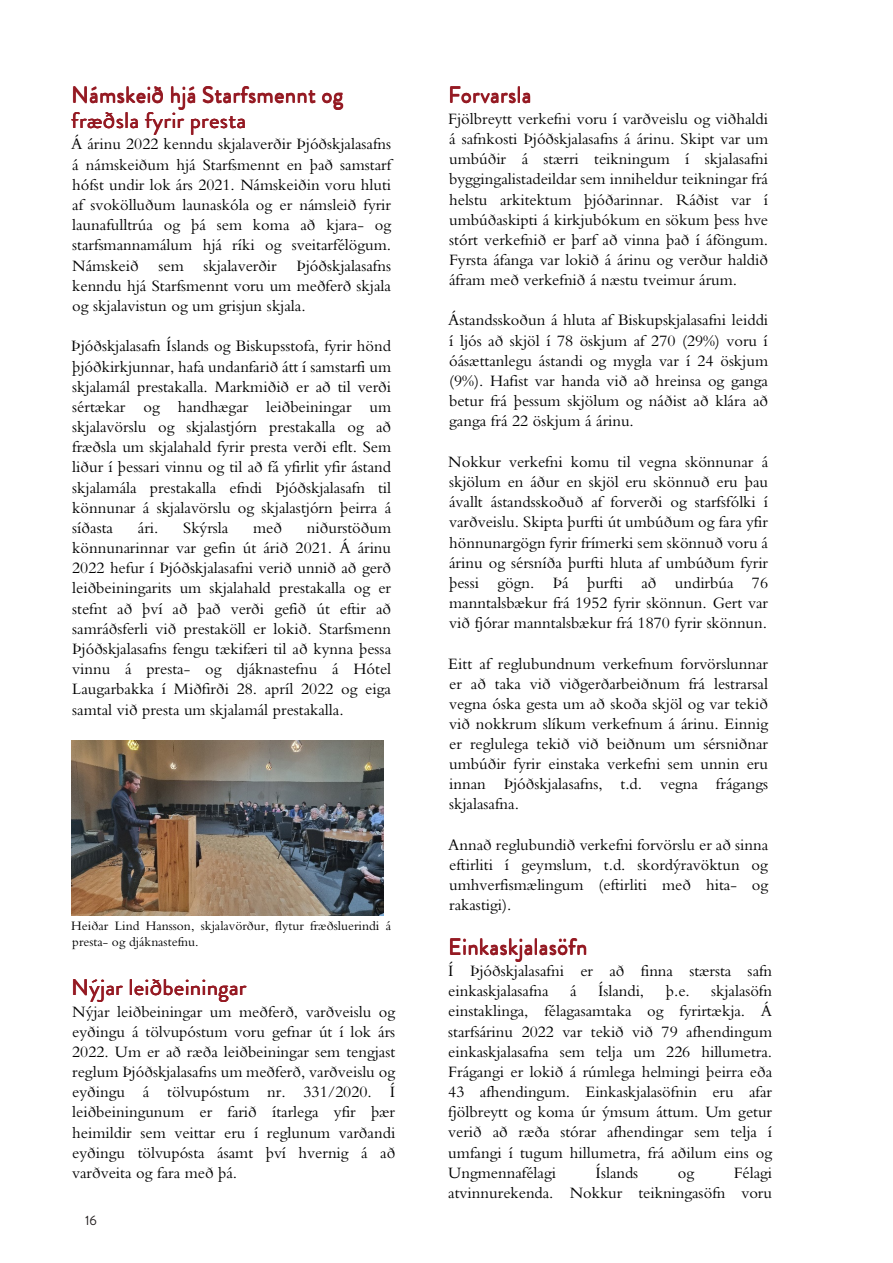
<style>
.page{position:relative;width:893px;height:1263px;background:#fff}
.page>*{position:absolute;margin:0;border:0;box-sizing:border-box;transform-origin:0 0}
.t1{font:22.5px/25.8px "Brandon Grotesque";letter-spacing:.02em;color:#951a23}
.t2{font:16.5px/20.2px "Bembo Std";color:#000;text-align:justify}
.t3{font:13.5px/16.5px "Bembo Std";color:#000}
.t4{font:13.5px "Brandon Grotesque";color:#231f20}
</style>
<div class="page">
<img style="left:71px;top:740px;width:312px;height:176px">
<p class="t1" style="left:72px;top:82px;width:273px">Námskeið hjá Starfsmennt og fræðsla fyrir presta</p>
<p class="t2" style="left:71px;top:134px;width:321px">Á árinu 2022 kenndu skjalaverðir Þjóðskjalasafns á námskeiðum hjá Starfsmennt en það samstarf hófst undir lok árs 2021. Námskeiðin voru hluti af svokölluðum launaskóla og er námsleið fyrir launafulltrúa og þá sem koma að kjara- og starfsmannamálum hjá ríki og sveitarfélögum.<br>Námskeið sem skjalaverðir Þjóðskjalasafns kenndu hjá Starfsmennt voru um meðferð skjala og skjalavistun og um grisjun skjala.</p>
<p class="t2" style="left:71px;top:336px;width:321px">Þjóðskjalasafn Íslands og Biskupsstofa, fyrir hönd þjóðkirkjunnar, hafa undanfarið átt í samstarfi um skjalamál prestakalla. Markmiðið er að til verði sértækar og handhægar leiðbeiningar um skjalavörslu og skjalastjórn prestakalla og að fræðsla um skjalahald fyrir presta verði eflt. Sem liður í þessari vinnu og til að fá yfirlit yfir ástand skjalamála prestakalla efndi Þjóðskjalasafn til könnunar á skjalavörslu og skjalastjórn þeirra á síðasta</p>
<p class="t2" style="left:138px;top:518px;width:22px">ári.</p>
<p class="t2" style="left:183px;top:518px;width:47px">Skýrsla</p>
<p class="t2" style="left:253px;top:518px;width:30px">með</p>
<p class="t2" style="left:72px;top:518px;width:321px;text-indent:235px">niðurstöðum könnunarinnar var gefin út árið 2021. Á árinu 2022 hefur í Þjóðskjalasafni verið unnið að gerð leiðbeiningarits um skjalahald prestakalla og er stefnt að því að það verði gefið út eftir að samráðsferli við prestaköll er lokið. Starfsmenn Þjóðskjalasafns fengu tækifæri til að kynna þessa vinnu á presta- og djáknastefnu á Hótel Laugarbakka í Miðfirði 28. apríl 2022 og eiga samtal við presta um skjalamál prestakalla.</p>
<p class="t3" style="left:71px;top:917px;width:321px">Heiðar Lind Hansson, skjalavörður, flytur fræðsluerindi á presta- og djáknastefnu.</p>
<p class="t1" style="left:72px;top:975px;width:177px">Nýjar leiðbeiningar</p>
<p class="t2" style="left:72px;top:1001px;width:325px">Nýjar leiðbeiningar um meðferð, varðveislu og eyðingu á tölvupóstum voru gefnar út í lok árs 2022. Um er að ræða leiðbeiningar sem tengjast reglum Þjóðskjalasafns um meðferð, varðveislu og eyðingu á tölvupóstum nr. 331/2020. Í leiðbeiningunum er farið ítarlega yfir þær heimildir sem veittar eru í reglunum varðandi eyðingu tölvupósta ásamt því hvernig á að varðveita og fara með þá.</p>
<p class="t4" style="left:85px;top:1211px;width:13px">16</p>
<p class="t1" style="left:448px;top:82px;width:85px">Forvarsla</p>
<p class="t2" style="left:448px;top:108px;width:321px">Fjölbreytt verkefni voru í varðveislu og viðhaldi á safnkosti Þjóðskjalasafns á árinu. Skipt var um umbúðir á stærri teikningum í skjalasafni byggingalistadeildar sem inniheldur teikningar frá helstu arkitektum þjóðarinnar. Ráðist var í umbúðaskipti á kirkjubókum en sökum þess hve stórt verkefnið er þarf að vinna það í áföngum.<br>Fyrsta áfanga var lokið á árinu og verður haldið áfram með verkefnið á næstu tveimur árum.</p>
<p class="t2" style="left:448px;top:310px;width:321px">Ástandsskoðun á hluta af Biskupskjalasafni leiddi í ljós að skjöl í 78 öskjum af 270 (29%) voru í óásættanlegu ástandi og mygla var í 24 öskjum (9%). Hafist var handa við að hreinsa og ganga betur frá þessum skjölum og náðist að klára að ganga frá 22 öskjum á árinu.</p>
<p class="t2" style="left:448px;top:451px;width:321px">Nokkur verkefni komu til vegna skönnunar á skjölum en áður en skjöl eru skönnuð eru þau ávallt ástandsskoðuð af forverði og starfsfólki í varðveislu. Skipta þurfti út umbúðum og fara yfir hönnunargögn fyrir frímerki sem skönnuð voru á árinu og sérsníða þurfti hluta af umbúðum fyrir þessi gögn. Þá þurfti að undirbúa 76 manntalsbækur frá 1952 fyrir skönnun. Gert var við fjórar manntalsbækur frá 1870 fyrir skönnun.</p>
<p class="t2" style="left:448px;top:653px;width:321px">Eitt af reglubundnum verkefnum forvörslunnar er að taka við viðgerðarbeiðnum frá lestrarsal vegna óska gesta um að skoða skjöl og var tekið við nokkrum slíkum verkefnum á árinu. Einnig er reglulega tekið við beiðnum um sérsniðnar umbúðir fyrir einstaka verkefni sem unnin eru innan Þjóðskjalasafns, t.d. vegna frágangs skjalasafna.</p>
<p class="t2" style="left:448px;top:834px;width:321px">Annað reglubundið verkefni forvörslu er að sinna eftirliti í geymslum, t.d. skordýravöktun og umhverfismælingum (eftirliti með hita- og rakastigi).</p>
<p class="t1" style="left:449px;top:935px;width:140px">Einkaskjalasöfn</p>
<p class="t2" style="left:448px;top:960px;width:325px">Í Þjóðskjalasafni er að finna stærsta safn einkaskjalasafna</p>
<p class="t2" style="left:570px;top:981px;width:8px">á</p>
<p class="t2" style="left:598px;top:981px;width:48px">Íslandi,</p>
<p class="t2" style="left:666px;top:981px;width:26px">þ.e.</p>
<p class="t2" style="left:448px;top:981px;width:326px;text-indent:263px">skjalasöfn einstaklinga, félagasamtaka og fyrirtækja. Á starfsárinu 2022 var tekið við 79 afhendingum einkaskjalasafna sem telja um 226 hillumetra.<br>Frágangi er lokið á rúmlega helmingi þeirra eða 43 afhendingum. Einkaskjalasöfnin eru afar fjölbreytt og koma úr ýmsum áttum. Um getur verið að ræða stórar afhendingar sem telja í umfangi í tugum hillumetra, frá aðilum eins og Ungmennafélagi</p>
<p class="t2" style="left:595px;top:1162px;width:44px">Íslands</p>
<p class="t2" style="left:678px;top:1162px;width:18px">og</p>
<p class="t2" style="left:448px;top:1162px;width:325px;text-align:right">Félagi<br>atvinnurekenda. Nokkur teikningasöfn voru</p>
</div>
